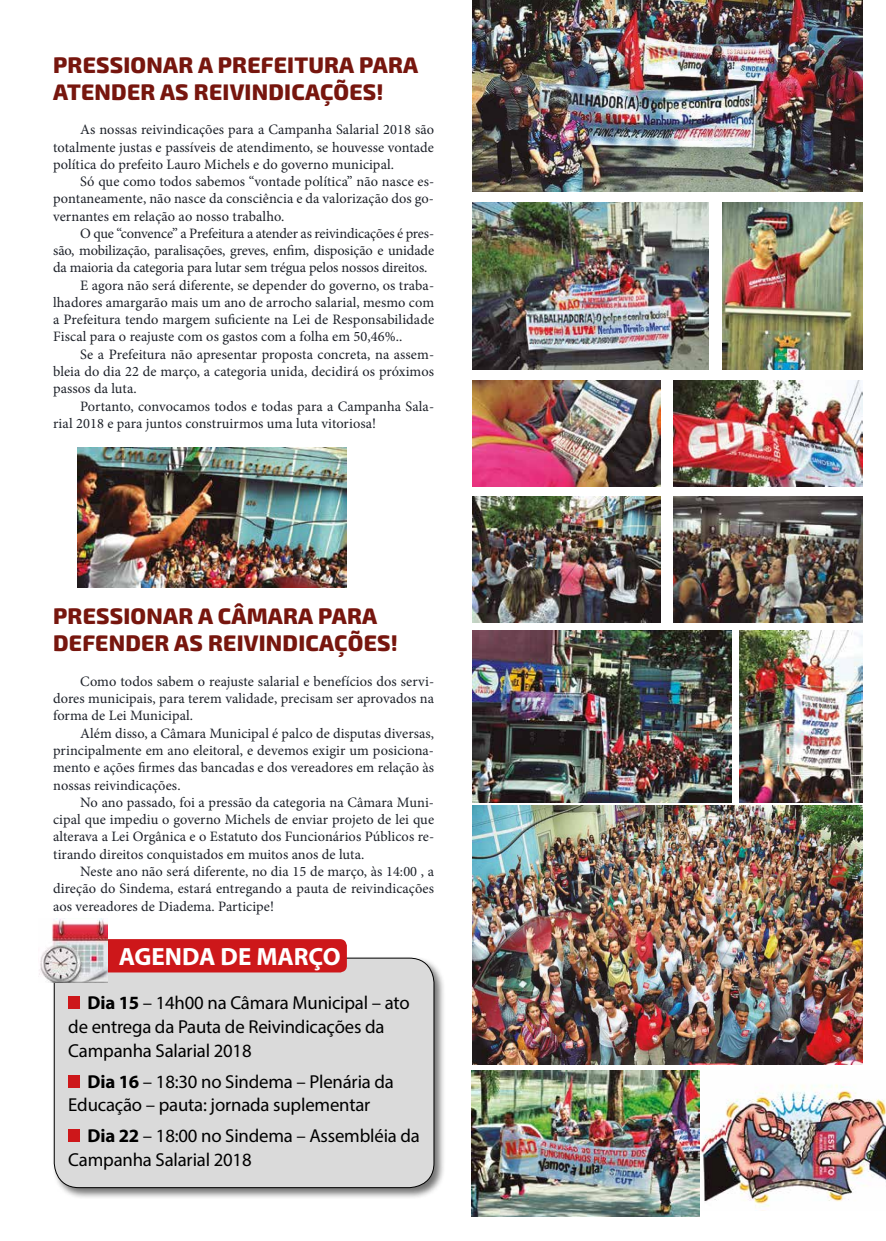
<style>
.page{position:relative;width:886px;height:1241px;background:#fff}
.page>*{position:absolute;margin:0;border:0;box-sizing:border-box;transform-origin:0 0}
.t1{font:700 25px "Myriad Pro";color:#fff}
.t2{font:800 22.5px/27px "Exo 2";letter-spacing:.01em;color:#77160e}
.t3{font:18.75px/23.8px "Myriad Pro";letter-spacing:-.01em;color:#000}
.t4{font:14.38px/17.2px "Minion Pro";color:#1d2129;text-align:justify}
.s1{font-weight:700}
</style>
<div class="page">
<img style="left:699px;top:1070px;width:187px;height:139px">
<img style="left:473px;top:202px;width:236px;height:168px">
<img style="left:472px;top:381px;width:189px;height:106px">
<img style="left:472px;top:497px;width:189px;height:125px">
<img style="left:674px;top:381px;width:188px;height:106px">
<img style="left:674px;top:497px;width:188px;height:125px">
<img style="left:722px;top:202px;width:140px;height:168px">
<img style="left:472px;top:0;width:390px;height:192px">
<img style="left:472px;top:630px;width:259px;height:172px">
<img style="left:739px;top:630px;width:123px;height:172px">
<img style="left:472px;top:1070px;width:227px;height:146px">
<div style="left:52px;top:955px;width:394px;height:244px;background:#000;opacity:.55"></div>
<div style="left:54px;top:957px;width:380px;height:230px;background:#dadada;border-radius:25px"></div>
<div style="left:95px;top:938px;width:252px;height:34px;background:#cd171a;border-radius:7px"></div>
<div style="left:68px;top:996px;width:12px;height:13px;background:#cd171a"></div>
<div style="left:68px;top:1074px;width:12px;height:13px;background:#cd171a"></div>
<div style="left:68px;top:1129px;width:12px;height:13px;background:#cd171a"></div>
<img style="left:39px;top:918px;width:69px;height:64px">
<img style="left:78px;top:447px;width:269px;height:141px">
<img style="left:472px;top:805px;width:390px;height:259px">
<h2 class="t2" style="left:53px;top:50px;width:366px">PRESSIONAR A PREFEITURA PARA<br>ATENDER AS REIVINDICAÇÕES!</h2>
<p class="t4" style="left:53px;top:121px;width:382px;text-indent:27px">As nossas reivindicações para a Campanha Salarial 2018 são totalmente justas e passíveis de atendimento, se houvesse vontade política do prefeito Lauro Michels e do governo municipal.</p>
<p class="t4" style="left:53px;top:173px;width:382px;text-indent:27px">Só que como todos sabemos “vontade política” não nasce es&shy;pontaneamente, não nasce da consciência e da valorização dos go&shy;vernantes em relação ao nosso trabalho.</p>
<p class="t4" style="left:80px;top:225px;width:355px">O que “convence” a Prefeitura a atender as reivindicações é pres-</p>
<p class="t4" style="left:53px;top:242px;width:382px">são, mobilização, paralisações, greves, enfim, disposição e unidade</p>
<p class="t4" style="left:53px;top:259px;width:376px">da maioria da categoria para lutar sem trégua pelos nossos direitos.</p>
<p class="t4" style="left:80px;top:276px;width:355px">E agora não será diferente, se depender do governo, os traba-</p>
<p class="t4" style="left:53px;top:294px;width:382px">lhadores amargarão mais um ano de arrocho salarial, mesmo com</p>
<p class="t4" style="left:53px;top:311px;width:382px">a Prefeitura tendo margem suficiente na Lei de Responsabilidade</p>
<p class="t4" style="left:53px;top:328px;width:351px">Fiscal para o reajuste com os gastos com a folha em 50,46%..</p>
<p class="t4" style="left:80px;top:345px;width:355px">Se a Prefeitura não apresentar proposta concreta, na assem-</p>
<p class="t4" style="left:53px;top:363px;width:382px">bleia do dia 22 de março, a categoria unida, decidirá os próximos</p>
<p class="t4" style="left:53px;top:380px;width:85px">passos da luta.</p>
<p class="t4" style="left:80px;top:397px;width:355px">Portanto, convocamos todos e todas para a Campanha Sala-</p>
<p class="t4" style="left:53px;top:414px;width:324px">rial 2018 e para juntos construirmos uma luta vitoriosa!</p>
<h2 class="t2" style="left:53px;top:601px;width:346px">PRESSIONAR A CÂMARA PARA<br>DEFENDER AS REIVINDICAÇÕES!</h2>
<p class="t4" style="left:53px;top:672px;width:382px;text-indent:27px">Como todos sabem o reajuste salarial e benefícios dos servi&shy;dores municipais, para terem validade, precisam ser aprovados na forma de Lei Municipal.</p>
<p class="t4" style="left:53px;top:724px;width:382px;text-indent:27px">Além disso, a Câmara Municipal é palco de disputas diversas, principalmente em ano eleitoral, e devemos exigir um posiciona&shy;mento e ações firmes das bancadas e dos vereadores em relação às nossas reivindicações.</p>
<p class="t4" style="left:53px;top:793px;width:382px;text-indent:27px">No ano passado, foi a pressão da categoria na Câmara Muni&shy;cipal que impediu o governo Michels de enviar projeto de lei que alterava a Lei Orgânica e o Estatuto dos Funcionários Públicos re&shy;tirando direitos conquistados em muitos anos de luta.</p>
<p class="t4" style="left:53px;top:862px;width:382px;line-height:17.6px;text-indent:27px">Neste ano não será diferente, no dia 15 de março, às 14:00 , a direção do Sindema, estará entregando a pauta de reivindicações aos vereadores de Diadema. Participe!</p>
<h1 class="t1" style="left:119px;top:940px;width:223px">AGENDA DE MARÇO</h1>
<h3 class="t3" style="left:68px;top:990px;width:343px;text-indent:19px"><span class="s1">Dia 15</span> – 14h00 na Câmara Municipal – ato de entrega da Pauta de Reivindicações da<br>Campanha Salarial 2018</h3>
<h3 class="t3" style="left:68px;top:1068px;width:327px;text-indent:19px"><span class="s1">Dia 16</span> – 18:30 no Sindema – Plenária da<br>Educação – pauta: jornada suplementar</h3>
<h3 class="t3" style="left:68px;top:1123px;width:353px;text-indent:19px"><span class="s1">Dia 22</span> – 18:00 no Sindema – Assembléia da<br>Campanha Salarial 2018</h3>
</div>
